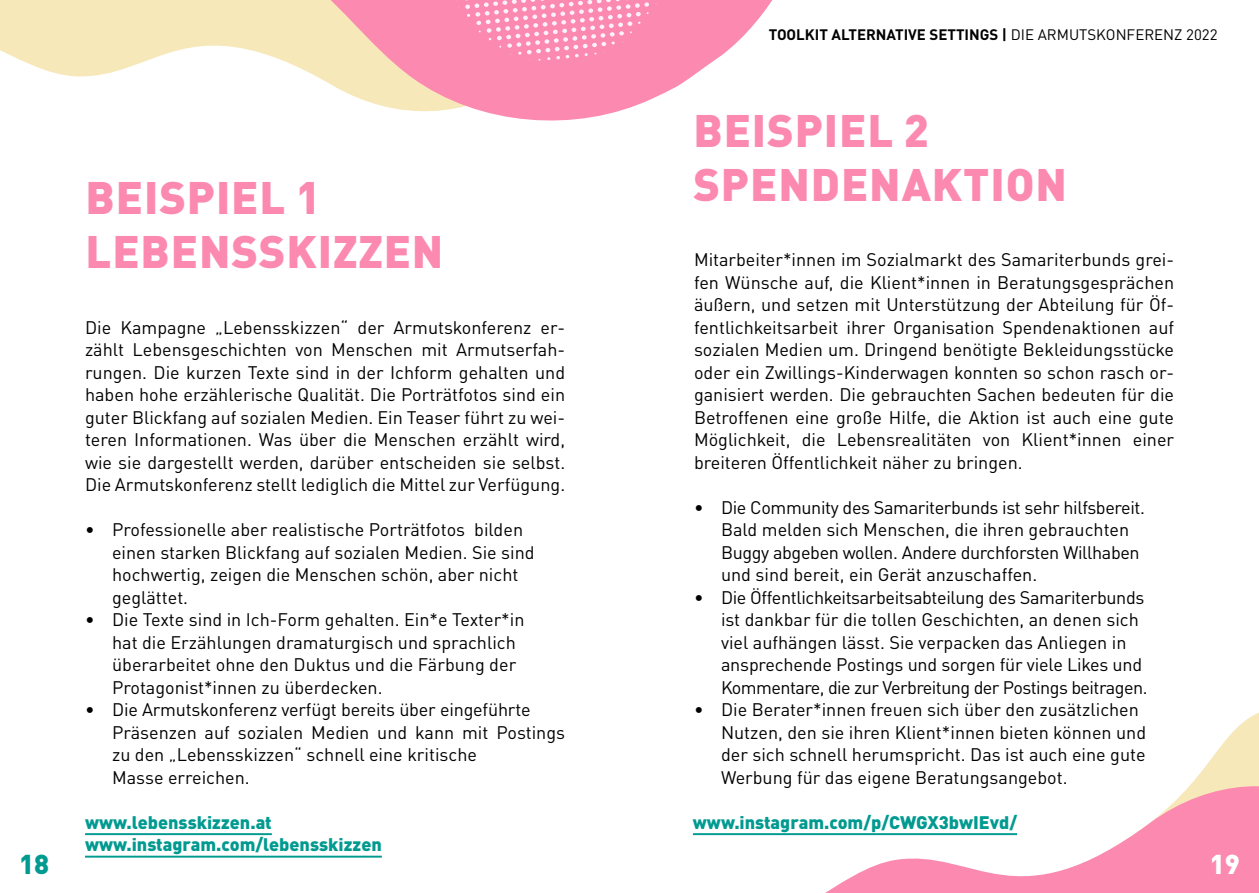
<style>
.page{position:relative;width:1259px;height:893px;background:#fff}
.page>*{position:absolute;margin:0;border:0;box-sizing:border-box;transform-origin:0 0}
.t1{font:900 45px/54px "DIN Pro";letter-spacing:.02em;color:#fc89b0}
.t2{font:900 27px "DIN Pro";color:#009a90}
.t3{font:900 27px "DIN Pro";color:#fff}
.t4{font:18px/22.5px "DIN Pro";color:#000}
.t5{font:18px/22.5px "DIN Pro";letter-spacing:-.02em;color:#000}
.t6{font:900 18px/22.5px "DIN Pro";color:#009a90}
.t7{font:700 15px "DIN Pro";color:#000}
.s1{font-weight:400}
</style>
<div class="page">
<svg style="left:0;top:0;width:88px;height:77px;background:#f7eac2"></svg>
<svg style="left:88px;top:0;width:685px;height:121px"></svg>
<svg style="left:456px;top:0;width:193px;height:61px;background:#fc97ba"></svg>
<hr style="left:85px;top:833px;width:187px;height:2px;background:#009a90">
<hr style="left:85px;top:856px;width:297px;height:2px;background:#009a90">
<svg style="left:1234px;top:712px;width:25px;height:19px"></svg>
<svg style="left:692px;top:731px;width:567px;height:162px"></svg>
<h2 class="t2" style="left:19px;top:841px;width:32px">18</h2>
<h1 class="t1" style="left:85px;top:164px;width:359px">BEISPIEL 1<br>LEBENSSKIZZEN</h1>
<p class="t4" style="left:85px;top:314px;width:481px;text-align:justify">Die Kampagne „Lebensskizzen“ der Armutskonferenz er&shy;zählt Lebensgeschichten von Menschen mit Armutserfah&shy;rungen. Die kurzen Texte sind in der Ichform gehalten und haben hohe erzählerische Qualität. Die Porträtfotos sind ein guter Blickfang auf sozialen Medien. Ein Teaser führt zu wei&shy;teren Informationen. Was über die Menschen erzählt wird, wie sie dargestellt werden, darüber entscheiden sie selbst.<br>Die Armutskonferenz stellt lediglich die Mittel zur Verfügung.</p>
<p class="t4" style="left:112px;top:517px;width:424px;text-indent:-27px">• Professionelle aber realistische Porträtfotos bilden einen starken Blickfang auf sozialen Medien. Sie sind hochwertig, zeigen die Menschen schön, aber nicht geglättet.</p>
<p class="t4" style="left:112px;top:607px;width:414px;text-indent:-27px">• Die Texte sind in Ich-Form gehalten. Ein*e Texter*in hat die Erzählungen dramaturgisch und sprachlich überarbeitet ohne den Duktus und die Färbung der Protagonist*innen zu überdecken.</p>
<p class="t4" style="left:112px;top:697px;width:454px;text-indent:-27px">• Die Armutskonferenz verfügt bereits über eingeführte Präsenzen auf sozialen Medien und kann mit Postings zu den „Lebensskizzen“ schnell eine kritische<br>Masse erreichen.</p>
<p class="t7" style="left:769px;top:22px;width:450px">TOOLKIT ALTERNATIVE SETTINGS | <span class="s1">DIE ARMUTSKONFERENZ 2022</span></p>
<h1 class="t1" style="left:693px;top:97px;width:375px">BEISPIEL 2<br>SPENDENAKTION</h1>
<p class="t4" style="left:694px;top:247px;width:482px;text-align:justify">Mitarbeiter*innen im Sozialmarkt des Samariterbunds grei&shy;fen Wünsche auf, die Klient*innen in Beratungsgesprächen äußern, und setzen mit Unterstützung der Abteilung für Öf&shy;fentlichkeitsarbeit ihrer Organisation Spendenaktionen auf sozialen Medien um. Dringend benötigte Bekleidungsstücke oder ein Zwillings-Kinderwagen konnten so schon rasch or&shy;ganisiert werden. Die gebrauchten Sachen bedeuten für die Betroffenen eine große Hilfe, die Aktion ist auch eine gute Möglichkeit, die Lebensrealitäten von Klient*innen einer breiteren Öffentlichkeit näher zu bringen.</p>
<p class="t5" style="left:721px;top:494px;width:425px;text-indent:-27px">• Die Community des Samariterbunds ist sehr hilfsbereit.<br>Bald melden sich Menschen, die ihren gebrauchten Buggy abgeben wollen. Andere durchforsten Willhaben und sind bereit, ein Gerät anzuschaffen.</p>
<p class="t4" style="left:721px;top:584px;width:428px;text-indent:-27px">• Die Öffentlichkeitsarbeitsabteilung des Samariterbunds ist dankbar für die tollen Geschichten, an denen sich viel aufhängen lässt. Sie verpacken das Anliegen in ansprechende Postings und sorgen für viele Likes und Kommentare, die zur Verbreitung der Postings beitragen.</p>
<p class="t4" style="left:721px;top:697px;width:427px;text-indent:-27px">• Die Berater*innen freuen sich über den zusätzlichen Nutzen, den sie ihren Klient*innen bieten können und der sich schnell herumspricht. Das ist auch eine gute Werbung für das eigene Beratungsangebot.</p>
<p class="t6" style="left:85px;top:809px;width:298px">www.lebensskizzen.at www.instagram.com/lebensskizzen</p>
<p class="t6" style="left:693px;top:809px;width:326px">www.instagram.com/p/CWGX3bwIEvd/</p>
<h2 class="t3" style="left:1209px;top:841px;width:32px">19</h2>
</div>
